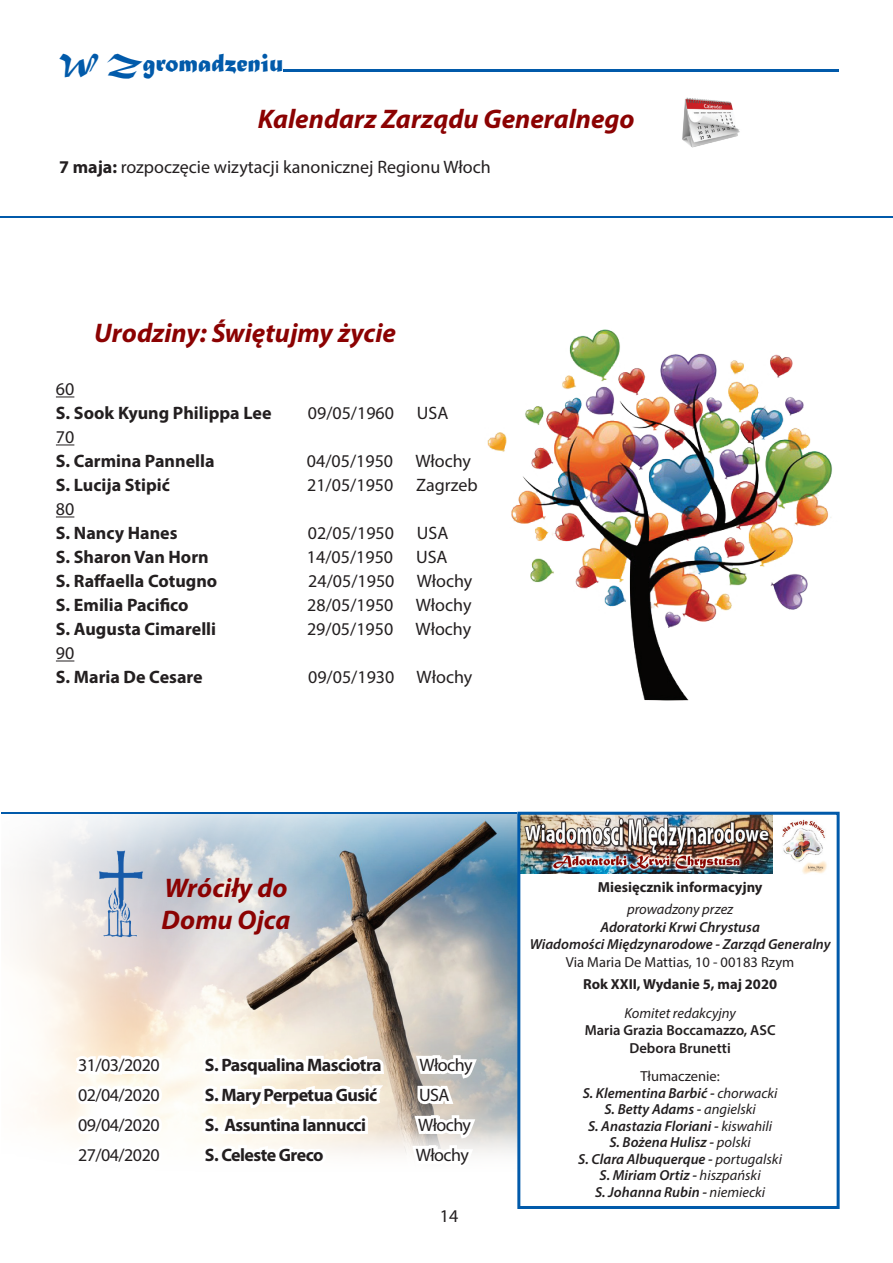
<style>
.page{position:relative;width:893px;height:1263px;background:#fff}
.page>*{position:absolute;margin:0;border:0;box-sizing:border-box;transform-origin:0 0}
.t1{font:italic 700 27px/32.4px "Myriad Pro";color:#8b0202}
.t2{font:27px "Matura MT Script Capitals";color:#015aaa}
.t3{font:18px "Myriad Pro";color:#231f20}
.t4{font:700 18px "Myriad Pro";color:#231f20}
.t5{font:700 18px "Myriad Pro";letter-spacing:-.03em;color:#231f20}
.t6{font:italic 600 14.55px/16.5px "Myriad Pro";color:#231f20;text-align:center}
.t7{font:700 14.55px "Myriad Pro";color:#231f20}
.t8{font:600 14.55px/17.4px "Myriad Pro";color:#231f20;text-align:center}
.t9{font:italic 14.55px "Myriad Pro";color:#231f20}
.t10{font:14.55px "Myriad Pro";color:#231f20}
.s1{font-weight:700}
.s2{font-weight:400;font-style:normal}
.s3{font-weight:400}
</style>
<div class="page">
<svg style="left:56px;top:396px;width:18px;height:1px"></svg>
<svg style="left:56px;top:444px;width:18px;height:1px"></svg>
<svg style="left:56px;top:516px;width:18px;height:1px"></svg>
<svg style="left:56px;top:660px;width:18px;height:1px"></svg>
<img style="left:487px;top:329px;width:345px;height:372px">
<img style="left:17px;top:813px;width:500px;height:342px">
<svg style="left:71px;top:1051px;width:94px;height:104px"></svg>
<svg style="left:197px;top:950px;width:192px;height:205px"></svg>
<svg style="left:408px;top:969px;width:73px;height:186px"></svg>
<img style="left:78px;top:834px;width:76px;height:107px">
<hr style="left:1px;top:812px;width:515px;height:2px;background:#015aaa">
<img style="left:682px;top:97px;width:58px;height:51px">
<hr style="left:0;top:216px;width:893px;height:1px;background:#015aaa">
<svg style="left:284px;top:70px;width:555px;height:2px"></svg>
<img style="left:521px;top:816px;width:251px;height:57px">
<img style="left:782px;top:819px;width:45px;height:55px">
<div style="left:517px;top:812px;width:323px;height:397px;border:3px solid #015aaa"></div>
<h1 class="t2" style="left:60px;top:46px;width:226px">W Zgromadzeniu</h1>
<h1 class="t1" style="left:258px;top:102px;width:378px">Kalendarz Zarządu Generalnego</h1>
<p class="t3" style="left:59px;top:156px;width:433px"><span class="s1">7 maja:</span> rozpoczęcie wizytacji kanonicznej Regionu Włoch</p>
<h1 class="t1" style="left:94px;top:316px;width:303px">Urodziny: Świętujmy życie</h1>
<p class="t3" style="left:56px;top:378px;width:20px">60</p>
<p class="t4" style="left:56px;top:401px;width:217px">S. Sook Kyung Philippa Lee</p>
<p class="t3" style="left:308px;top:402px;width:88px">09/05/1960</p>
<p class="t3" style="left:417px;top:402px;width:33px">USA</p>
<p class="t3" style="left:56px;top:426px;width:20px">70</p>
<p class="t4" style="left:56px;top:449px;width:160px">S. Carmina Pannella</p>
<p class="t3" style="left:307px;top:450px;width:166px">04/05/1950 Włochy</p>
<p class="t4" style="left:56px;top:473px;width:115px">S. Lucija Stipić</p>
<p class="t3" style="left:307px;top:474px;width:88px">21/05/1950</p>
<p class="t3" style="left:416px;top:474px;width:63px">Zagrzeb</p>
<p class="t3" style="left:56px;top:498px;width:20px">80</p>
<p class="t4" style="left:56px;top:521px;width:123px">S. Nancy Hanes</p>
<p class="t3" style="left:308px;top:522px;width:88px">02/05/1950</p>
<p class="t3" style="left:417px;top:522px;width:33px">USA</p>
<p class="t4" style="left:56px;top:545px;width:154px">S. Sharon Van Horn</p>
<p class="t3" style="left:307px;top:546px;width:88px">14/05/1950</p>
<p class="t3" style="left:416px;top:546px;width:33px">USA</p>
<p class="t4" style="left:56px;top:569px;width:163px">S. Raffaella Cotugno</p>
<p class="t3" style="left:308px;top:570px;width:166px">24/05/1950 Włochy</p>
<p class="t4" style="left:56px;top:593px;width:134px">S. Emilia Pacifico</p>
<p class="t3" style="left:307px;top:594px;width:166px">28/05/1950 Włochy</p>
<p class="t4" style="left:56px;top:617px;width:162px">S. Augusta Cimarelli</p>
<p class="t3" style="left:307px;top:618px;width:166px">29/05/1950 Włochy</p>
<p class="t3" style="left:56px;top:642px;width:20px">90</p>
<p class="t4" style="left:56px;top:665px;width:148px">S. Maria De Cesare</p>
<p class="t3" style="left:308px;top:666px;width:166px">09/05/1930 Włochy</p>
<h1 class="t1" style="left:162px;top:870px;width:130px">Wróciły do<br>Domu Ojca</h1>
<p class="t3" style="left:78px;top:1054px;width:83px">31/03/2020</p>
<p class="t5" style="left:205px;top:1053px;width:178px">S. Pasqualina Masciotra</p>
<p class="t3" style="left:420px;top:1054px;width:54px">Włochy</p>
<p class="t3" style="left:78px;top:1084px;width:83px">02/04/2020</p>
<p class="t5" style="left:205px;top:1083px;width:174px">S. Mary Perpetua Gusić</p>
<p class="t3" style="left:419px;top:1084px;width:32px">USA</p>
<p class="t3" style="left:78px;top:1114px;width:83px">09/04/2020</p>
<p class="t5" style="left:205px;top:1113px;width:163px">S. Assuntina Iannucci</p>
<p class="t3" style="left:418px;top:1114px;width:54px">Włochy</p>
<p class="t3" style="left:78px;top:1144px;width:83px">27/04/2020</p>
<p class="t5" style="left:205px;top:1143px;width:120px">S. Celeste Greco</p>
<p class="t3" style="left:416px;top:1144px;width:54px">Włochy</p>
<p class="t3" style="left:440px;top:1205px;width:20px">14</p>
<p class="t7" style="left:598px;top:877px;width:166px">Miesięcznik informacyjny</p>
<p class="t9" style="left:627px;top:900px;width:108px">prowadzony przez</p>
<p class="t6" style="left:530px;top:918px;width:303px;line-height:17.4px">Adoratorki Krwi Chrystusa<br>Wiadomości Międzynarodowe - Zarząd Generalny</p>
<p class="t10" style="left:566px;top:953px;width:230px">Via Maria De Mattias, 10 - 00183 Rzym</p>
<p class="t7" style="left:583px;top:975px;width:196px">Rok XXII, Wydanie 5, maj 2020</p>
<p class="t9" style="left:624px;top:1004px;width:113px">Komitet redakcyjny</p>
<p class="t8" style="left:585px;top:1021px;width:192px">Maria Grazia Boccamazzo, ASC<br>Debora Brunetti</p>
<p class="t6" style="left:578px;top:1067px;width:205px"><span class="s2">Tłumaczenie:<br></span>S. Klementina Barbić - <span class="s3">chorwacki<br></span>S. Betty Adams - <span class="s3">angielski<br></span>S. Anastazia Floriani - <span class="s3">kiswahili<br></span>S. Bożena Hulisz - <span class="s3">polski<br></span>S. Clara Albuquerque - <span class="s3">portugalski<br></span>S. Miriam Ortiz - <span class="s3">hiszpański<br></span>S. Johanna Rubin - <span class="s3">niemiecki</span></p>
</div>
